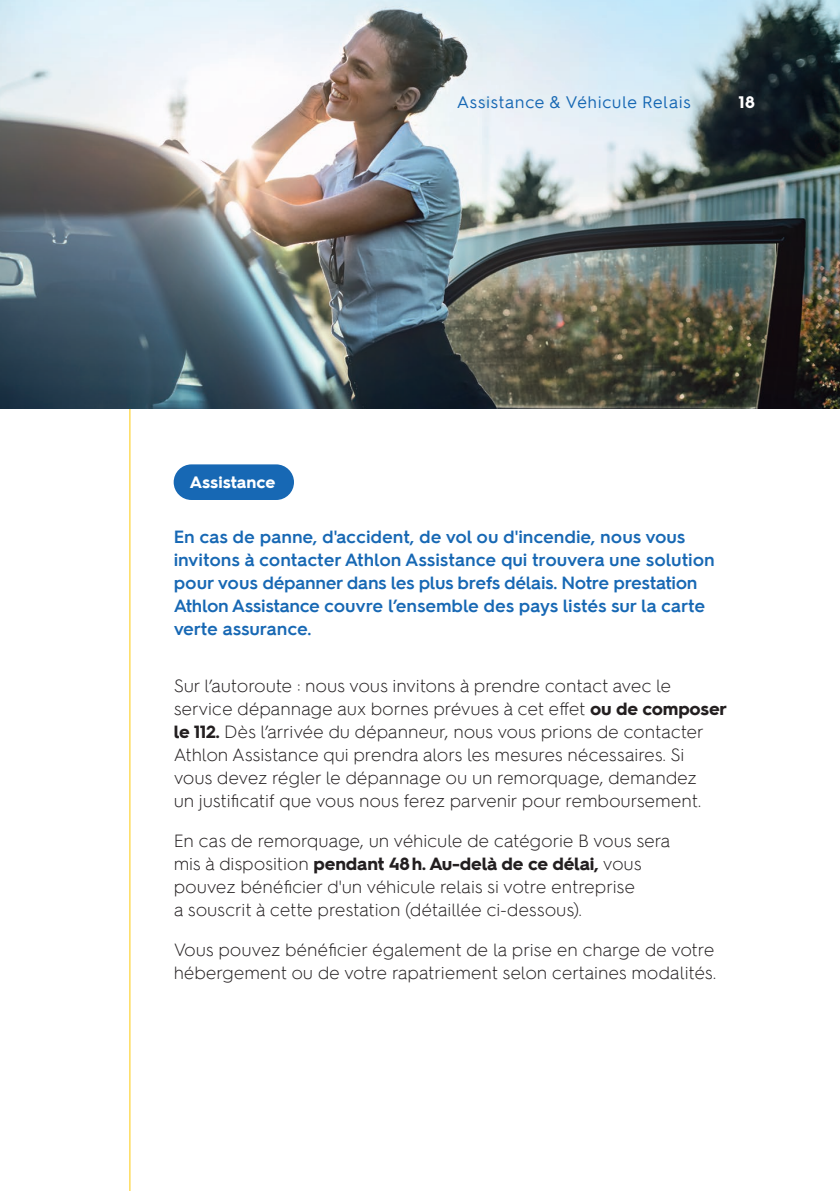
<style>
.page{position:relative;width:840px;height:1191px;background:#fff}
.page>*{position:absolute;margin:0;border:0;box-sizing:border-box;transform-origin:0 0}
.t1{font:300 18px/23px "Athlon";letter-spacing:-.01em;color:#231f20}
.t2{font:600 18px/23px "Athlon";letter-spacing:-.01em;color:#1768b4}
.t3{font:17px "Athlon";letter-spacing:.02em;color:#1768b4}
.t4{font:700 17px "Athlon";color:#fff}
.t5{font:700 16.8px "Athlon";color:#fff}
.s1{font-weight:700}
</style>
<div class="page">
<hr style="left:129px;top:0;width:1px;height:1191px;background:#feca0a">
<img style="left:0;top:0;width:839px;height:409px">
<div style="left:173px;top:464px;width:121px;height:36px;background:#1768b4;border-radius:18px"></div>
<p class="t5" style="left:190px;top:470px;width:87px">Assistance</p>
<p class="t3" style="left:456px;top:90px;width:235px">Assistance &amp; Véhicule Relais</p>
<p class="t4" style="left:738px;top:90px;width:18px">18</p>
<p class="t2" style="left:173px;top:524px;width:542px">En cas de panne, d'accident, de vol ou d'incendie, nous vous invitons à contacter Athlon Assistance qui trouvera une solution pour vous dépanner dans les plus brefs délais. Notre prestation Athlon Assistance couvre l’ensemble des pays listés sur la carte verte assurance.</p>
<p class="t1" style="left:173px;top:673px;width:554px">Sur l’autoroute : nous vous invitons à prendre contact avec le service dépannage aux bornes prévues à cet effet <span class="s1">ou de composer le 112.</span> Dès l’arrivée du dépanneur, nous vous prions de contacter Athlon Assistance qui prendra alors les mesures nécessaires. Si vous devez régler le dépannage ou un remorquage, demandez<br>un justificatif que vous nous ferez parvenir pour remboursement.</p>
<p class="t1" style="left:173px;top:828px;width:498px">En cas de remorquage, un véhicule de catégorie B vous sera mis à disposition <span class="s1">pendant 48h. Au-delà de ce délai,</span> vous pouvez bénéficier d'un véhicule relais si votre entreprise<br>a souscrit à cette prestation (détaillée ci-dessous).</p>
<p class="t1" style="left:173px;top:937px;width:544px">Vous pouvez bénéficier également de la prise en charge de votre hébergement ou de votre rapatriement selon certaines modalités.</p>
</div>
